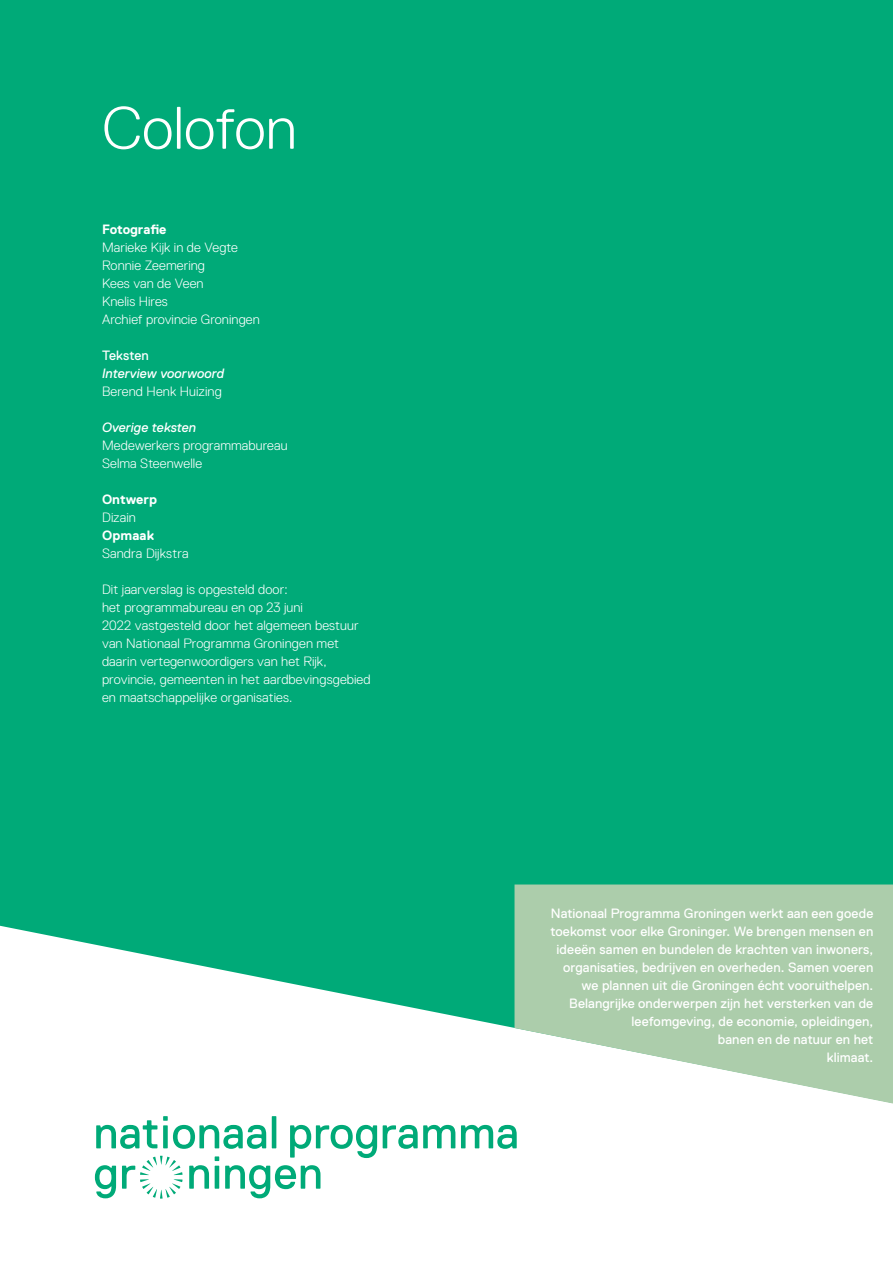
<style>
.page{position:relative;width:893px;height:1263px;background:#fff}
.page>*{position:absolute;margin:0;border:0;box-sizing:border-box;transform-origin:0 0}
.Broodtekst{font:300 59.85px "Replica Std";color:#fff}
.Broodtekst-2{font:300 13.5px/18px "Replica Std";letter-spacing:.01em;color:#fff}
.Broodtekst-3{font:13.5px/18px "Replica Std";letter-spacing:.005em;color:#fff;text-align:right}
.Broodtekst-4{font:italic 13.5px/18px "Replica Std";letter-spacing:.005em;color:#fff}
.s1{font-weight:700}
.s2{font-style:normal}
.s3{font-weight:300;font-style:normal}
.s4{font-weight:400;font-style:italic}
</style>
<div class="page">
<div style="left:0;top:0;width:893px;height:1028px;background:#00aa78"></div>
<svg style="left:514px;top:884px;width:379px;height:219px;fill:#accdab"></svg>
<svg style="left:290px;top:1125px;width:87px;height:33px"></svg>
<svg style="left:383px;top:1125px;width:72px;height:24px"></svg>
<svg style="left:461px;top:1125px;width:56px;height:24px"></svg>
<svg style="left:96px;top:1120px;width:61px;height:29px"></svg>
<svg style="left:272px;top:1116px;width:4px;height:32px"></svg>
<svg style="left:163px;top:1116px;width:103px;height:33px"></svg>
<svg style="left:95px;top:1165px;width:21px;height:33px"></svg>
<svg style="left:189px;top:1165px;width:20px;height:24px"></svg>
<svg style="left:225px;top:1165px;width:95px;height:33px"></svg>
<svg style="left:215px;top:1156px;width:4px;height:33px"></svg>
<svg style="left:122px;top:1156px;width:61px;height:42px"></svg>
<p class="Broodtekst" style="left:102px;top:95px;width:196px">Colofon</p>
<p class="Broodtekst-2" style="left:102px;top:220px;width:159px"><span class="s1">Fotografie<br></span>Marieke Kijk in de Vegte<br>Ronnie Zeemering<br>Kees van de Veen<br>Knelis Hires<br>Archief provincie Groningen</p>
<p class="Broodtekst-4" style="left:102px;top:346px;width:124px"><span class="s2">Teksten<br></span>Interview voorwoord<br><span class="s3">Berend Henk Huizing</span></p>
<p class="Broodtekst-2" style="left:102px;top:418px;width:187px"><span class="s4">Overige teksten<br></span>Medewerkers programmabureau<br>Selma Steenwelle</p>
<p class="Broodtekst-2" style="left:102px;top:490px;width:88px"><span class="s1">Ontwerp<br></span>Dizain<br><span class="s1">Opmaak<br></span>Sandra Dijkstra</p>
<p class="Broodtekst-2" style="left:102px;top:580px;width:270px">Dit jaarverslag is opgesteld door:<br>het programmabureau en op 23 juni<br>2022 vastgesteld door het algemeen bestuur van Nationaal Programma Groningen met daarin vertegenwoordigers van het Rijk, provincie, gemeenten in het aardbevingsgebied en maatschappelijke organisaties.</p>
<p class="Broodtekst-3" style="left:551px;top:904px;width:324px">Nationaal Programma Groningen werkt aan een goede toekomst voor elke Groninger. We brengen mensen en ideeën samen en bundelen de krachten van inwoners, organisaties, bedrijven en overheden. Samen voeren we plannen uit die Groningen écht vooruithelpen.<br>Belangrijke onderwerpen zijn het versterken van de leefomgeving, de economie, opleidingen,<br>banen en de natuur en het<br>klimaat.</p>
</div>
